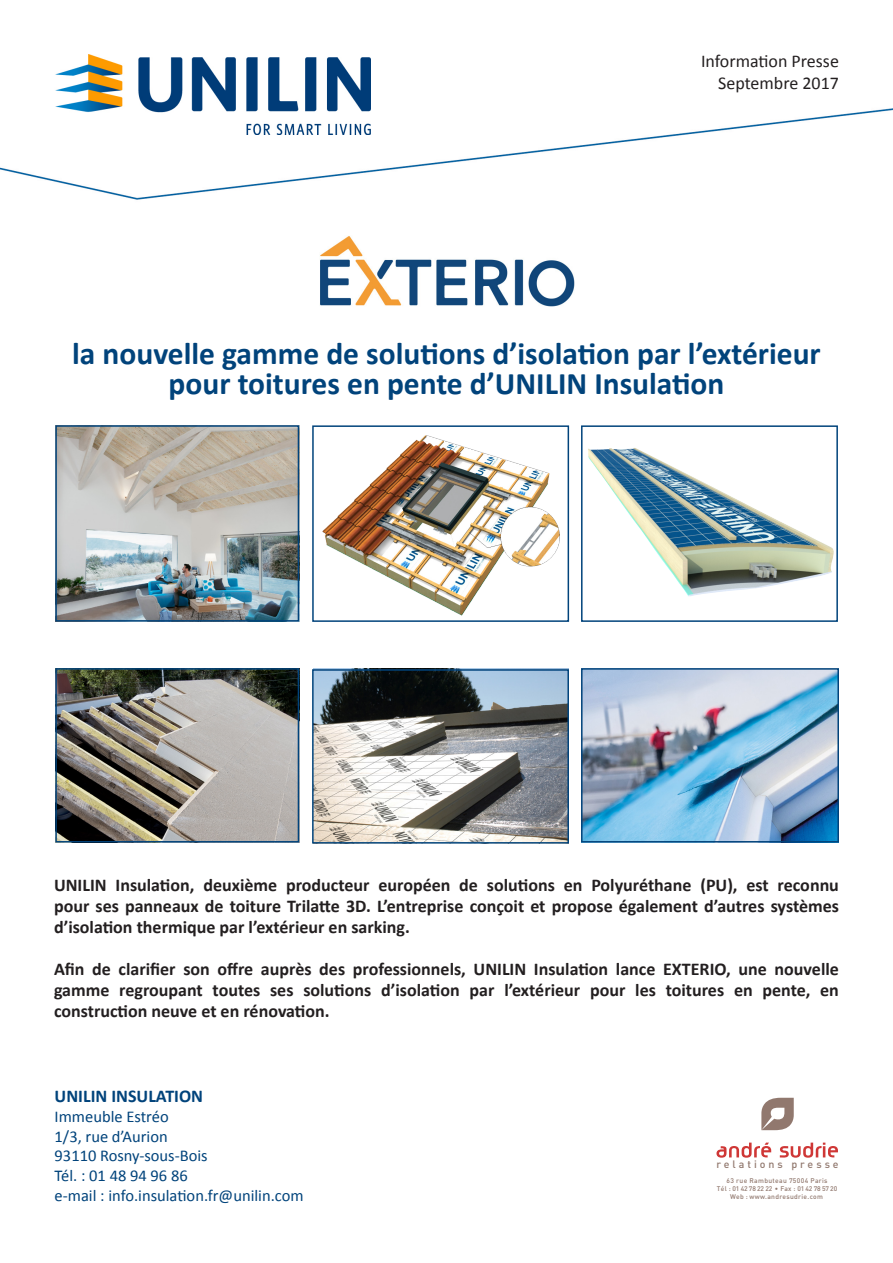
<style>
.page{position:relative;width:893px;height:1263px;background:#fff}
.page>*{position:absolute;margin:0;border:0;box-sizing:border-box;transform-origin:0 0}
.t1{font:700 31.5px "Calibri";color:#01437b}
.t2{font:700 18px/21px "Calibri";color:#231f20;text-align:justify}
.t3{font:18px "Calibri";color:#231f20}
.t4{font:700 18px "Calibri";color:#01437b}
.t5{font:16.5px "Calibri";color:#01437b}
.t6{font:500 10.65px "DIN";letter-spacing:.28em;color:#91786e}
.t7{font:500 6.75px/8.4px "DIN";letter-spacing:.05em;color:#91786e;text-align:center}
</style>
<div class="page">
<img style="left:0;top:57px;width:893px;height:143px">
<img style="left:54px;top:54px;width:316px;height:81px">
<img style="left:320px;top:236px;width:255px;height:71px">
<svg style="left:761px;top:1098px;width:33px;height:32px"></svg>
<svg style="left:716px;top:1142px;width:55px;height:16px"></svg>
<svg style="left:780px;top:1142px;width:58px;height:16px"></svg>
<img style="left:58px;top:671px;width:238px;height:168px">
<img style="left:584px;top:671px;width:252px;height:168px">
<img style="left:315px;top:672px;width:251px;height:168px">
<img style="left:58px;top:428px;width:238px;height:191px">
<img style="left:322px;top:436px;width:237px;height:179px">
<img style="left:588px;top:448px;width:246px;height:148px">
<div style="left:312px;top:425px;width:257px;height:197px;border:2px solid #01437b"></div>
<div style="left:581px;top:425px;width:257px;height:197px;border:2px solid #01437b"></div>
<div style="left:55px;top:425px;width:244px;height:197px;border:2px solid #01437b"></div>
<div style="left:55px;top:668px;width:244px;height:174px;border:2px solid #01437b"></div>
<div style="left:312px;top:669px;width:257px;height:174px;border:2px solid #01437b"></div>
<div style="left:581px;top:668px;width:258px;height:174px;border:2px solid #01437b"></div>
<p class="t3" style="left:701px;top:50px;width:139px">Information Presse</p>
<p class="t3" style="left:718px;top:71px;width:122px">Septembre 2017</p>
<p class="t1" style="left:72px;top:334px;width:750px">la nouvelle gamme de solutions d’isolation par l’extérieur</p>
<p class="t1" style="left:169px;top:364px;width:557px">pour toitures en pente d’UNILIN Insulation</p>
<p class="t2" style="left:54px;top:874px;width:786px">UNILIN Insulation, deuxième producteur européen de solutions en Polyuréthane (PU), est reconnu pour ses panneaux de toiture Trilatte 3D. L’entreprise conçoit et propose également d’autres systèmes d’isolation thermique par l’extérieur en sarking.</p>
<p class="t2" style="left:54px;top:958px;width:786px">Afin de clarifier son offre auprès des professionnels, UNILIN Insulation lance EXTERIO, une nouvelle gamme regroupant toutes ses solutions d’isolation par l’extérieur pour les toitures en pente, en construction neuve et en rénovation.</p>
<p class="t4" style="left:55px;top:1084px;width:150px">UNILIN INSULATION</p>
<p class="t5" style="left:55px;top:1106px;width:116px">Immeuble Estréo</p>
<p class="t5" style="left:55px;top:1125px;width:115px">1/3, rue d’Aurion</p>
<p class="t5" style="left:55px;top:1145px;width:155px">93110 Rosny-sous-Bois</p>
<p class="t5" style="left:55px;top:1165px;width:135px">Tél. : 01 48 94 96 86</p>
<p class="t5" style="left:55px;top:1185px;width:251px">e-mail : info.insulation.fr@unilin.com</p>
<p class="t6" style="left:716px;top:1157px;width:124px">relations presse</p>
<p class="t7" style="left:717px;top:1176px;width:122px">63 rue Rambuteau 75004 Paris<br>Tél : 01 42 78 22 22 • Fax : 01 42 78 57 20</p>
<p class="t7" style="left:730px;top:1192px;width:94px">Web : www.andresudrie.com</p>
</div>
